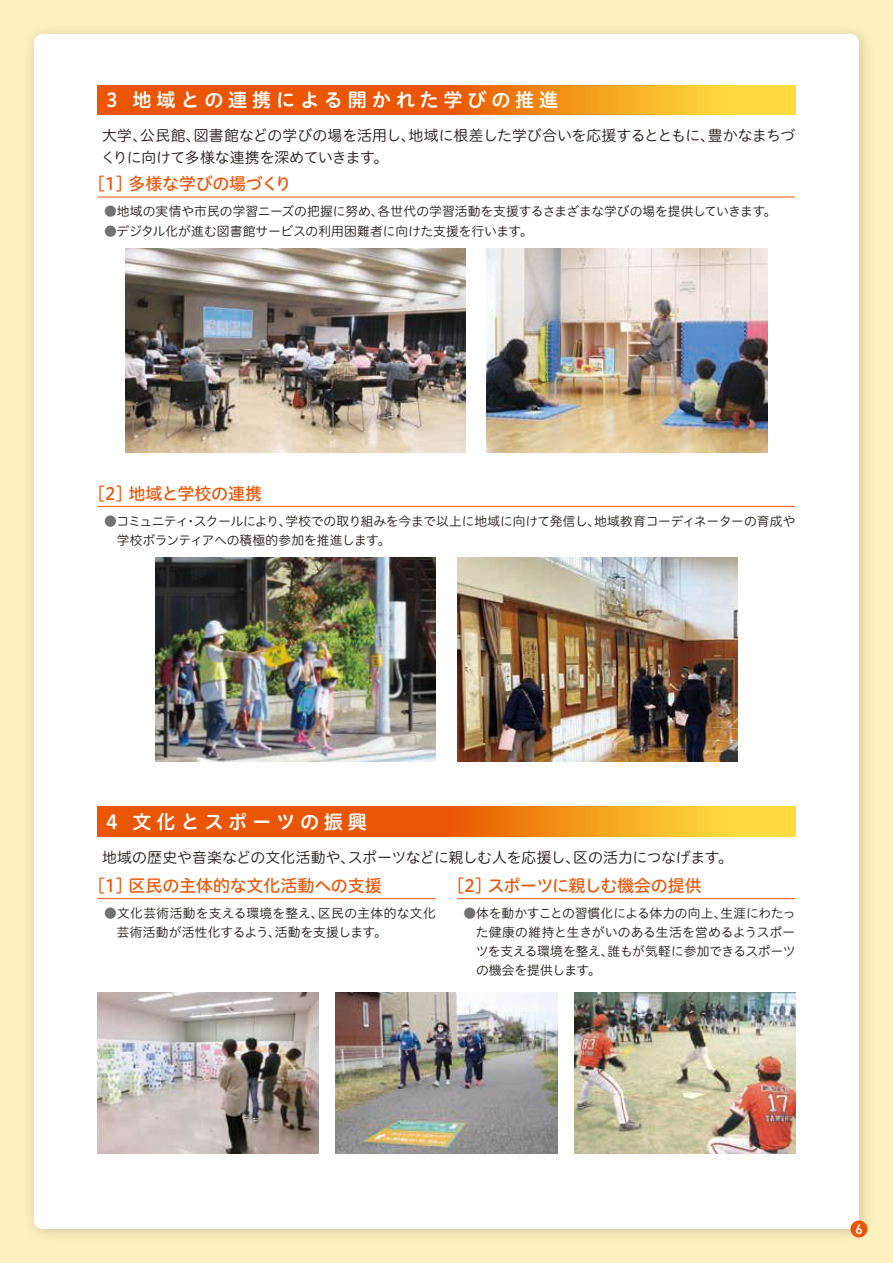
<style>
.page{position:relative;width:893px;height:1263px;background:#fff1bf}
.page>*{position:absolute;margin:0;border:0;box-sizing:border-box;transform-origin:0 0}
.t1{font:19.2px "Hiragino UD Sans R Std N W6";letter-spacing:.25em;color:#fff}
.t2{font:16.95px "Hiragino UD Sans R Std N W5";letter-spacing:-.015em;color:#ea5506}
.t3{font:14.85px/22.4px "Hiragino UD Sans R Std N W3";letter-spacing:-.005em;color:#231916}
.t4{font:600 13.8px "DIN2014";color:#fff}
.t5{font:12.75px/19.2px "Hiragino UD Sans R Std N W3";letter-spacing:-.005em;color:#231916;text-align:justify}
.t6{font:12.75px/19.2px "Hiragino UD Sans R Std N W3";letter-spacing:.02em;color:#231916}
.s1{color:#727272}
</style>
<div class="page">
<div style="left:22px;top:22px;width:853px;height:1223px;background:#f7e9b9"></div>
<div style="left:34px;top:34px;width:825px;height:1195px;background:#fff;border-radius:9px"></div>
<hr style="left:98px;top:197px;width:697px;height:1px;background:#ea5506">
<hr style="left:98px;top:898px;width:338px;height:1px;background:#ea5506">
<hr style="left:457px;top:898px;width:338px;height:1px;background:#ea5506">
<hr style="left:98px;top:506px;width:697px;height:1px;background:#ea5506">
<svg style="left:98px;top:85px;width:697px;height:30px;background:#f07e15"></svg>
<svg style="left:98px;top:807px;width:697px;height:30px;background:#f07e15"></svg>
<img style="left:98px;top:992px;width:221px;height:162px">
<img style="left:125px;top:248px;width:341px;height:204px">
<img style="left:155px;top:557px;width:281px;height:204px">
<img style="left:336px;top:992px;width:221px;height:162px">
<img style="left:487px;top:248px;width:280px;height:204px">
<img style="left:457px;top:557px;width:281px;height:204px">
<img style="left:574px;top:992px;width:221px;height:162px">
<div style="left:850px;top:1220px;width:17px;height:17px;background:#ea5506;border-radius:50%"></div>
<h1 class="t1" style="left:106px;top:85px;width:453px">3 地域との連携による開かれた学びの推進</h1>
<p class="t3" style="left:101px;top:123px;width:696px">大学、公民館、図書館などの学びの場を活用し、地域に根差した学び合いを応援するとともに、豊かなまちづくりに向けて多様な連携を深めていきます。</p>
<h2 class="t2" style="left:88px;top:171px;width:205px">［1］多様な学びの場づくり</h2>
<p class="t5" style="left:104px;top:201px;width:674px"><span class="s1">●</span>地域の実情や市民の学習ニーズの把握に努め、各世代の学習活動を支援するさまざまな学びの場を提供していきます。</p>
<p class="t5" style="left:104px;top:220px;width:430px"><span class="s1">●</span>デジタル化が進む図書館サービスの利用困難者に向けた支援を行います。</p>
<h2 class="t2" style="left:88px;top:480px;width:175px">［2］地域と学校の連携</h2>
<p class="t5" style="left:117px;top:511px;width:680px;text-indent:-13px"><span class="s1">●</span>コミュニティ・スクールにより、学校での取り組みを今まで以上に地域に向けて発信し、地域教育コーディネーターの育成や学校ボランティアへの積極的参加を推進します。</p>
<h1 class="t1" style="left:106px;top:807px;width:262px">4 文化とスポーツの振興</h1>
<p class="t3" style="left:102px;top:845px;width:633px">地域の歴史や音楽などの文化活動や、スポーツなどに親しむ人を応援し、区の活力につなげます。</p>
<h2 class="t2" style="left:88px;top:873px;width:295px">［1］区民の主体的な文化活動への支援</h2>
<p class="t6" style="left:117px;top:903px;width:320px;text-indent:-13px"><span class="s1">●</span>文化芸術活動を支える環境を整え、区民の主体的な文化芸術活動が活性化するよう、活動を支援します。</p>
<h2 class="t2" style="left:448px;top:873px;width:256px">［2］スポーツに親しむ機会の提供</h2>
<p class="t5" style="left:476px;top:903px;width:321px;text-indent:-12px"><span class="s1">●</span>体を動かすことの習慣化による体力の向上、生涯にわたった健康の維持と生きがいのある生活を営めるようスポーツを支える環境を整え、誰もが気軽に参加できるスポーツの機会を提供します。</p>
<p class="t4" style="left:855px;top:1220px;width:9px">6</p>
</div>
